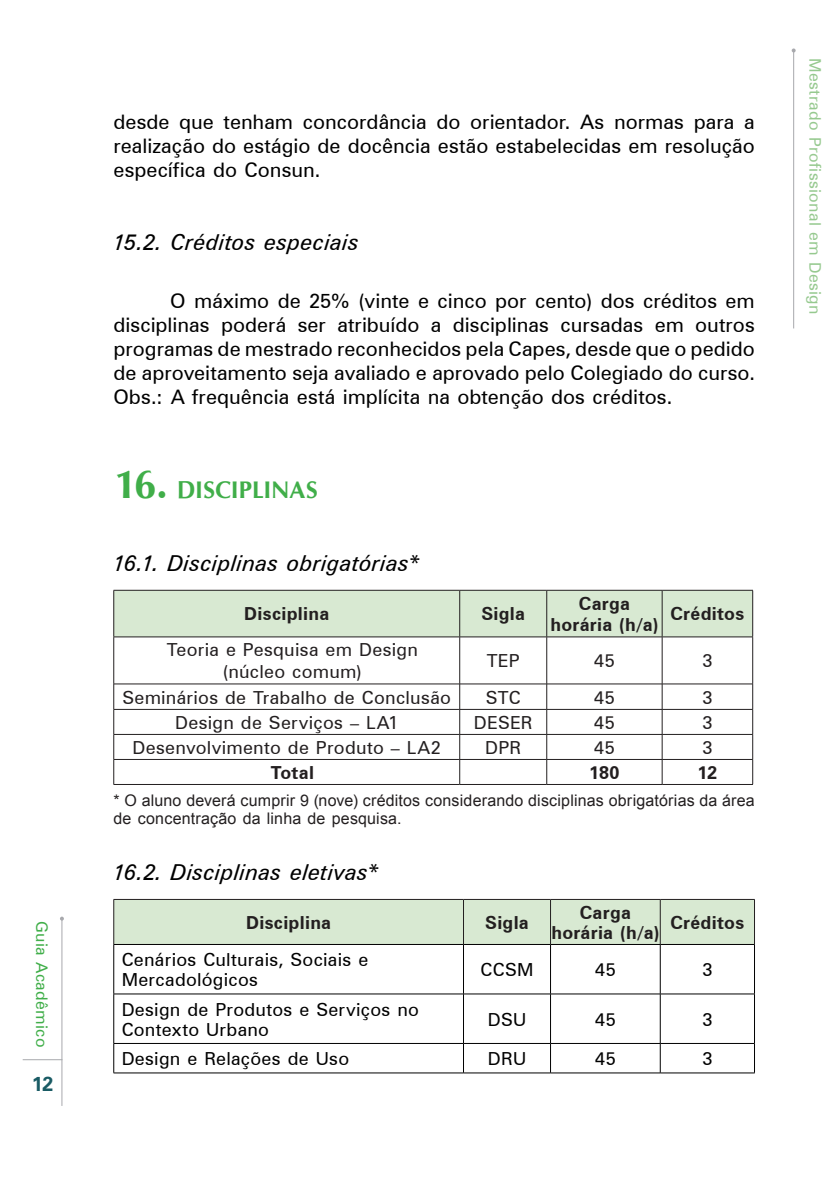
<style>
.page{position:relative;width:840px;height:1191px;background:#fff}
.page>*{position:absolute;margin:0;border:0;box-sizing:border-box;transform-origin:0 0}
.Paragraph_Style_1{font:700 24px "CG Omega";letter-spacing:-.01em;color:#40ae49}
.subtitulo2{font:italic 22px "Zurich BT";color:#000}
.t1{font:20px/24px "Zurich BT";color:#000;text-align:justify}
.t2{font:700 20px "Zurich BT";color:#195b64}
.texto{font:18px "Zurich BT";letter-spacing:.015em;color:#231f20}
.t3{font:18px/20px "Zurich BT";letter-spacing:.015em;color:#000}
.texto-2{font:700 18px/21.6px "Zurich BT";letter-spacing:.015em;color:#231f20;text-align:center}
.t4{font:16px/18px "Arial";letter-spacing:.01em;color:#231f20}
.t5{font:16px "Zurich BT";letter-spacing:.02em;color:#96c98f}
.t6{font:16px "Zurich BT";letter-spacing:.02em;color:#40ae49}
.s1{font-size:40px}
</style>
<div class="page">
<hr style="left:23px;top:1059px;width:39px;height:1px;background:#a8a9ad">
<hr style="left:61px;top:918px;width:1px;height:188px;background:#a8a9ad">
<svg style="left:60px;top:916px;width:4px;height:4px"></svg>
<hr style="left:792px;top:50px;width:1px;height:278px;background:#a8a9ad">
<div style="left:114px;top:591px;width:638px;height:45px;background:#d8e9d2"></div>
<hr style="left:113px;top:590px;width:346px;height:1px;background:#231f20">
<hr style="left:113px;top:590px;width:1px;height:46px;background:#231f20">
<hr style="left:459px;top:590px;width:87px;height:1px;background:#231f20">
<hr style="left:459px;top:590px;width:1px;height:46px;background:#231f20">
<hr style="left:546px;top:590px;width:115px;height:1px;background:#231f20">
<hr style="left:546px;top:590px;width:1px;height:46px;background:#231f20">
<hr style="left:661px;top:590px;width:91px;height:1px;background:#231f20">
<hr style="left:661px;top:590px;width:1px;height:46px;background:#231f20">
<hr style="left:752px;top:590px;width:1px;height:46px;background:#231f20">
<hr style="left:113px;top:636px;width:346px;height:1px;background:#231f20">
<hr style="left:113px;top:637px;width:1px;height:47px;background:#231f20">
<hr style="left:459px;top:636px;width:87px;height:1px;background:#231f20">
<hr style="left:459px;top:637px;width:1px;height:47px;background:#231f20">
<hr style="left:546px;top:636px;width:115px;height:1px;background:#231f20">
<hr style="left:546px;top:637px;width:1px;height:47px;background:#231f20">
<hr style="left:661px;top:636px;width:91px;height:1px;background:#231f20">
<hr style="left:661px;top:637px;width:1px;height:47px;background:#231f20">
<hr style="left:752px;top:637px;width:1px;height:47px;background:#231f20">
<hr style="left:113px;top:784px;width:346px;height:1px;background:#231f20">
<hr style="left:459px;top:784px;width:87px;height:1px;background:#231f20">
<hr style="left:546px;top:784px;width:115px;height:1px;background:#231f20">
<hr style="left:661px;top:784px;width:91px;height:1px;background:#231f20">
<hr style="left:114px;top:683px;width:345px;height:1px;background:#231f20">
<hr style="left:459px;top:683px;width:87px;height:1px;background:#231f20">
<hr style="left:546px;top:683px;width:115px;height:1px;background:#231f20">
<hr style="left:661px;top:683px;width:91px;height:1px;background:#231f20">
<hr style="left:114px;top:709px;width:345px;height:1px;background:#231f20">
<hr style="left:459px;top:709px;width:87px;height:1px;background:#231f20">
<hr style="left:546px;top:709px;width:115px;height:1px;background:#231f20">
<hr style="left:661px;top:709px;width:91px;height:1px;background:#231f20">
<hr style="left:114px;top:734px;width:345px;height:1px;background:#231f20">
<hr style="left:459px;top:734px;width:87px;height:1px;background:#231f20">
<hr style="left:546px;top:734px;width:115px;height:1px;background:#231f20">
<hr style="left:661px;top:734px;width:91px;height:1px;background:#231f20">
<hr style="left:114px;top:759px;width:345px;height:1px;background:#231f20">
<hr style="left:459px;top:759px;width:87px;height:1px;background:#231f20">
<hr style="left:546px;top:759px;width:115px;height:1px;background:#231f20">
<hr style="left:661px;top:759px;width:91px;height:1px;background:#231f20">
<svg style="left:113px;top:684px;width:1px;height:100px"></svg>
<svg style="left:459px;top:684px;width:1px;height:100px"></svg>
<svg style="left:546px;top:684px;width:1px;height:100px"></svg>
<svg style="left:661px;top:684px;width:1px;height:100px"></svg>
<svg style="left:752px;top:684px;width:1px;height:100px"></svg>
<div style="left:114px;top:900px;width:639px;height:44px;background:#d8e9d2"></div>
<hr style="left:113px;top:899px;width:350px;height:1px;background:#231f20">
<hr style="left:113px;top:899px;width:1px;height:45px;background:#231f20">
<hr style="left:113px;top:944px;width:350px;height:1px;background:#000">
<hr style="left:463px;top:944px;width:87px;height:1px;background:#000">
<hr style="left:550px;top:944px;width:110px;height:1px;background:#000">
<hr style="left:660px;top:944px;width:94px;height:1px;background:#000">
<hr style="left:113px;top:993px;width:350px;height:1px;background:#000">
<hr style="left:463px;top:993px;width:87px;height:1px;background:#000">
<hr style="left:550px;top:993px;width:110px;height:1px;background:#000">
<hr style="left:660px;top:993px;width:94px;height:1px;background:#000">
<hr style="left:113px;top:1043px;width:350px;height:1px;background:#000">
<hr style="left:463px;top:1043px;width:87px;height:1px;background:#000">
<hr style="left:550px;top:1043px;width:110px;height:1px;background:#000">
<hr style="left:660px;top:1043px;width:94px;height:1px;background:#000">
<hr style="left:113px;top:1072px;width:350px;height:1px;background:#000">
<hr style="left:463px;top:1072px;width:87px;height:1px;background:#000">
<hr style="left:550px;top:1072px;width:110px;height:1px;background:#000">
<hr style="left:660px;top:1072px;width:94px;height:1px;background:#000">
<hr style="left:463px;top:899px;width:87px;height:1px;background:#231f20">
<hr style="left:463px;top:899px;width:1px;height:45px;background:#231f20">
<hr style="left:550px;top:899px;width:110px;height:1px;background:#231f20">
<hr style="left:550px;top:899px;width:1px;height:45px;background:#231f20">
<hr style="left:113px;top:944px;width:1px;height:49px;background:#000">
<hr style="left:113px;top:994px;width:1px;height:49px;background:#000">
<svg style="left:113px;top:1043px;width:1px;height:29px"></svg>
<hr style="left:660px;top:899px;width:94px;height:1px;background:#231f20">
<hr style="left:659px;top:899px;width:1px;height:45px;background:#231f20">
<hr style="left:753px;top:899px;width:1px;height:45px;background:#231f20">
<hr style="left:463px;top:944px;width:1px;height:49px;background:#000">
<hr style="left:550px;top:944px;width:1px;height:49px;background:#000">
<hr style="left:659px;top:944px;width:1px;height:49px;background:#000">
<hr style="left:753px;top:944px;width:1px;height:49px;background:#000">
<hr style="left:463px;top:994px;width:1px;height:49px;background:#000">
<hr style="left:550px;top:994px;width:1px;height:49px;background:#000">
<hr style="left:659px;top:994px;width:1px;height:49px;background:#000">
<hr style="left:753px;top:994px;width:1px;height:49px;background:#000">
<svg style="left:463px;top:1043px;width:1px;height:29px"></svg>
<svg style="left:550px;top:1043px;width:1px;height:29px"></svg>
<svg style="left:659px;top:1044px;width:1px;height:28px"></svg>
<p class="t6" style="left:51px;top:921px;width:128px;rotate:90deg">Guia Acadêmico</p>
<p class="t2" style="left:32px;top:1071px;width:23px">12</p>
<p class="t1" style="left:113px;top:109px;width:642px">desde que tenham concordância do orientador. As normas para a realização do estágio de docência estão estabelecidas em resolução específica do Consun.</p>
<p class="subtitulo2" style="left:113px;top:228px;width:247px">15.2. Créditos especiais</p>
<p class="t1" style="left:113px;top:289px;width:642px;text-indent:57px">O máximo de 25% (vinte e cinco por cento) dos créditos em disciplinas poderá ser atribuído a disciplinas cursadas em outros programas de mestrado reconhecidos pela Capes, desde que o pedido de aproveitamento seja avaliado e aprovado pelo Colegiado do curso.<br>Obs.: A frequência está implícita na obtenção dos créditos.</p>
<p class="Paragraph_Style_1" style="left:113px;top:474px;width:205px"><span class="s1">16.</span> DISCIPLINAS</p>
<p class="subtitulo2" style="left:113px;top:549px;width:308px">16.1. Disciplinas obrigatórias*</p>
<p class="texto-2" style="left:244px;top:603px;width:87px">Disciplina</p>
<p class="texto-2" style="left:481px;top:603px;width:45px">Sigla</p>
<p class="texto-2" style="left:550px;top:592px;width:109px">Carga horária (h/a)</p>
<p class="texto-2" style="left:670px;top:603px;width:75px">Créditos</p>
<p class="texto" style="left:167px;top:639px;width:252px">Teoria e Pesquisa em Design</p>
<p class="texto" style="left:223px;top:661px;width:140px">(núcleo comum)</p>
<p class="texto" style="left:486px;top:650px;width:34px">TEP</p>
<p class="texto" style="left:594px;top:650px;width:22px">45</p>
<p class="texto" style="left:702px;top:650px;width:11px">3</p>
<p class="texto" style="left:122px;top:686px;width:330px">Seminários de Trabalho de Conclusão</p>
<p class="texto" style="left:485px;top:686px;width:36px">STC</p>
<p class="texto" style="left:594px;top:686px;width:22px">45</p>
<p class="texto" style="left:702px;top:686px;width:11px">3</p>
<p class="texto" style="left:175px;top:711px;width:224px">Design de Serviços – LA1</p>
<p class="texto" style="left:473px;top:711px;width:60px">DESER</p>
<p class="texto" style="left:594px;top:711px;width:22px">45</p>
<p class="texto" style="left:702px;top:711px;width:11px">3</p>
<p class="texto" style="left:132px;top:736px;width:309px">Desenvolvimento de Produto – LA2</p>
<p class="texto" style="left:485px;top:736px;width:37px">DPR</p>
<p class="texto" style="left:594px;top:736px;width:22px">45</p>
<p class="texto" style="left:702px;top:736px;width:11px">3</p>
<p class="texto-2" style="left:270px;top:761px;width:45px">Total</p>
<p class="texto-2" style="left:589px;top:761px;width:32px">180</p>
<p class="texto-2" style="left:697px;top:761px;width:21px">12</p>
<p class="t4" style="left:113px;top:791px;width:642px">* O aluno deverá cumprir 9 (nove) créditos considerando disciplinas obrigatórias da área de concentração da linha de pesquisa.</p>
<p class="subtitulo2" style="left:113px;top:858px;width:267px">16.2. Disciplinas eletivas*</p>
<p class="texto-2" style="left:246px;top:911px;width:87px">Disciplina</p>
<p class="texto-2" style="left:485px;top:911px;width:45px">Sigla</p>
<p class="texto-2" style="left:551px;top:902px;width:109px;line-height:20px">Carga horária (h/a)</p>
<p class="texto-2" style="left:670px;top:911px;width:75px">Créditos</p>
<p class="t3" style="left:122px;top:949px;width:248px">Cenários Culturais, Sociais e<br>Mercadológicos</p>
<p class="t3" style="left:480px;top:959px;width:54px">CCSM</p>
<p class="t3" style="left:594px;top:959px;width:22px">45</p>
<p class="t3" style="left:702px;top:959px;width:11px">3</p>
<p class="t3" style="left:122px;top:999px;width:299px">Design de Produtos e Serviços no<br>Contexto Urbano</p>
<p class="t3" style="left:487px;top:1009px;width:40px">DSU</p>
<p class="t3" style="left:594px;top:1009px;width:22px">45</p>
<p class="t3" style="left:702px;top:1009px;width:11px">3</p>
<p class="t3" style="left:122px;top:1048px;width:229px">Design e Relações de Uso</p>
<p class="t3" style="left:487px;top:1048px;width:40px">DRU</p>
<p class="t3" style="left:594px;top:1048px;width:22px">45</p>
<p class="t3" style="left:702px;top:1048px;width:11px">3</p>
<p class="t5" style="left:824px;top:58px;width:258px;rotate:90deg">Mestrado Profissional em Design</p>
</div>
